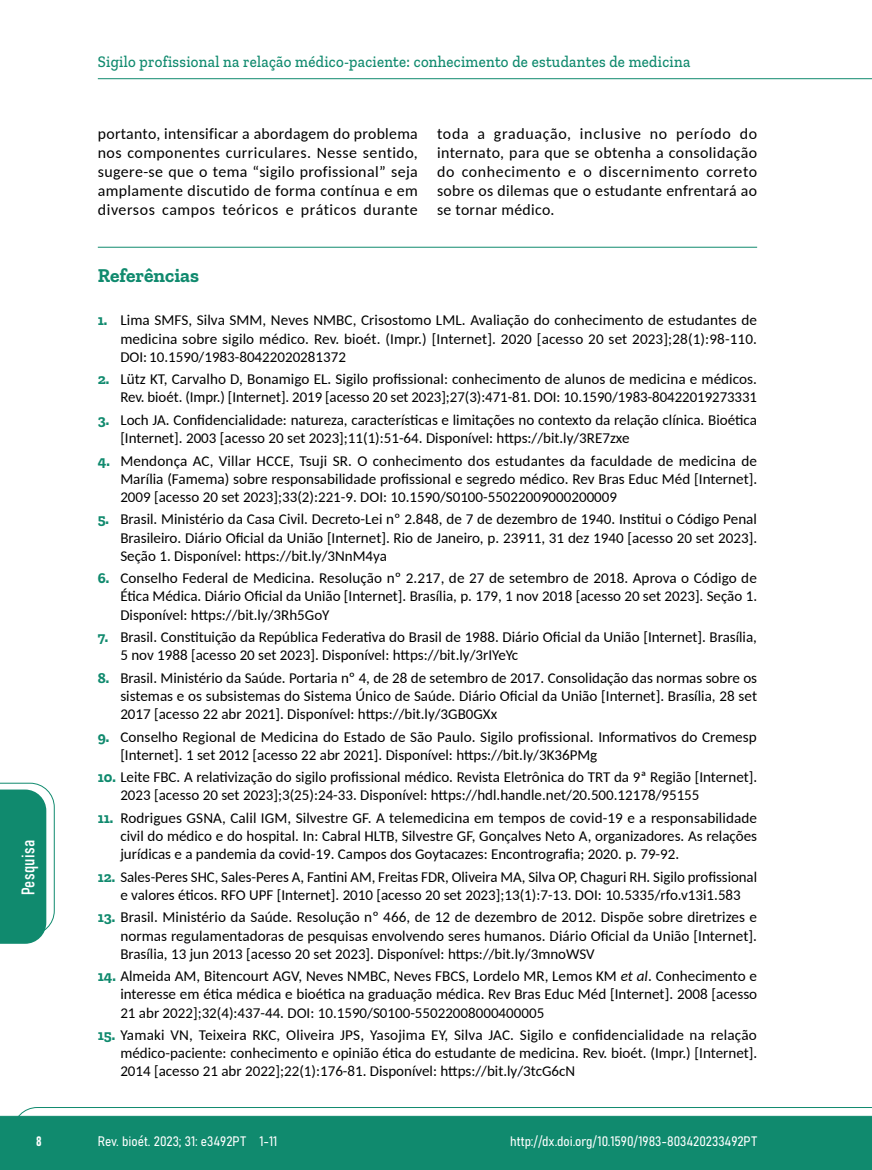
<style>
.page{position:relative;width:872px;height:1170px;background:#fff}
.page>*{position:absolute;margin:0;border:0;box-sizing:border-box;transform-origin:0 0}
.t1{font:700 19.5px "Zilla Slab";color:#108a6e}
.t2{font:18px "Bahnschrift";letter-spacing:.02em;color:#fff}
.t3{font:500 16.5px "Zilla Slab";letter-spacing:.02em;color:#108a6e;scale:.9 1}
.t4{font:15.75px/18.9px "Carlito";letter-spacing:.02em;color:#000;text-align:justify}
.t5{font:15px/18.1px "Carlito";color:#000;text-align:justify}
.t6{font:13.5px "Bahnschrift";color:#fff}
.s1{font-family:"Zilla Slab";font-weight:700;color:#108a6e}
.s2{font-style:italic}
</style>
<div class="page">
<svg style="left:12px;top:1107px;width:860px;height:62px;background:#2e9880"></svg>
<hr style="left:98px;top:78px;width:774px;height:1px;background:#108a6e">
<hr style="left:98px;top:247px;width:659px;height:1px;background:#108a6e">
<svg style="left:0;top:782px;width:55px;height:161px"></svg>
<p class="t3" style="left:98px;top:53px;width:660px">Sigilo profissional na relação médico-paciente: conhecimento de estudantes de medicina</p>
<p class="t2" style="left:15px;top:895px;width:57px;rotate:-90deg">Pesquisa</p>
<p class="t4" style="left:98px;top:124px;width:321px">portanto, intensificar a abordagem do problema nos componentes curriculares. Nesse sentido, sugere-se que o tema “sigilo profissional” seja amplamente discutido de forma contínua e em diversos campos teóricos e práticos durante</p>
<p class="t4" style="left:437px;top:124px;width:321px">toda a graduação, inclusive no período do internato, para que se obtenha a consolidação do conhecimento e o discernimento correto sobre os dilemas que o estudante enfrentará ao se tornar médico.</p>
<h1 class="t1" style="left:98px;top:264px;width:103px">Referências</h1>
<p class="t5" style="left:120px;top:310px;width:638px;text-indent:-22px"><span class="s1">1.</span> Lima SMFS, Silva SMM, Neves NMBC, Crisostomo LML. Avaliação do conhecimento de estudantes de medicina sobre sigilo médico. Rev. bioét. (Impr.) [Internet]. 2020 [acesso 20 set 2023];28(1):98-110.<br>DOI: 10.1590/1983-80422020281372</p>
<p class="t5" style="left:98px;top:369px;width:661px;text-align:right"><span class="s1">2.</span> Lütz KT, Carvalho D, Bonamigo EL. Sigilo profissional: conhecimento de alunos de medicina e médicos.<br>Rev. bioét. (Impr.) [Internet]. 2019 [acesso 20 set 2023];27(3):471-81. DOI: 10.1590/1983-80422019273331</p>
<p class="t5" style="left:120px;top:410px;width:638px;text-indent:-22px"><span class="s1">3.</span> Loch JA. Confidencialidade: natureza, características e limitações no contexto da relação clínica. Bioética [Internet]. 2003 [acesso 20 set 2023];11(1):51-64. Disponível: https://bit.ly/3RE7zxe</p>
<p class="t5" style="left:120px;top:450px;width:638px;text-indent:-22px"><span class="s1">4.</span> Mendonça AC, Villar HCCE, Tsuji SR. O conhecimento dos estudantes da faculdade de medicina de Marília (Famema) sobre responsabilidade profissional e segredo médico. Rev Bras Educ Méd [Internet].<br>2009 [acesso 20 set 2023];33(2):221-9. DOI: 10.1590/S0100-55022009000200009</p>
<p class="t5" style="left:120px;top:509px;width:638px;text-indent:-22px"><span class="s1">5.</span> Brasil. Ministério da Casa Civil. Decreto-Lei nº 2.848, de 7 de dezembro de 1940. Institui o Código Penal Brasileiro. Diário Oficial da União [Internet]. Rio de Janeiro, p. 23911, 31 dez 1940 [acesso 20 set 2023].<br>Seção 1. Disponível: https://bit.ly/3NnM4ya</p>
<p class="t5" style="left:120px;top:568px;width:638px;text-indent:-22px"><span class="s1">6.</span> Conselho Federal de Medicina. Resolução nº 2.217, de 27 de setembro de 2018. Aprova o Código de Ética Médica. Diário Oficial da União [Internet]. Brasília, p. 179, 1 nov 2018 [acesso 20 set 2023]. Seção 1.<br>Disponível: https://bit.ly/3Rh5GoY</p>
<p class="t5" style="left:120px;top:627px;width:638px;text-indent:-22px"><span class="s1">7.</span> Brasil. Constituição da República Federativa do Brasil de 1988. Diário Oficial da União [Internet]. Brasília,<br>5 nov 1988 [acesso 20 set 2023]. Disponível: https://bit.ly/3rIYeYc</p>
<p class="t5" style="left:120px;top:668px;width:638px;text-indent:-22px"><span class="s1">8.</span> Brasil. Ministério da Saúde. Portaria nº 4, de 28 de setembro de 2017. Consolidação das normas sobre os sistemas e os subsistemas do Sistema Único de Saúde. Diário Oficial da União [Internet]. Brasília, 28 set 2017 [acesso 22 abr 2021]. Disponível: https://bit.ly/3GB0GXx</p>
<p class="t5" style="left:120px;top:726px;width:638px;text-indent:-22px"><span class="s1">9.</span> Conselho Regional de Medicina do Estado de São Paulo. Sigilo profissional. Informativos do Cremesp [Internet]. 1 set 2012 [acesso 22 abr 2021]. Disponível: https://bit.ly/3K36PMg</p>
<p class="t5" style="left:120px;top:767px;width:638px;text-indent:-22px"><span class="s1">10.</span> Leite FBC. A relativização do sigilo profissional médico. Revista Eletrônica do TRT da 9ª Região [Internet].<br>2023 [acesso 20 set 2023];3(25):24-33. Disponível: https://hdl.handle.net/20.500.12178/95155</p>
<p class="t5" style="left:120px;top:808px;width:638px;text-indent:-22px"><span class="s1">11.</span> Rodrigues GSNA, Calil IGM, Silvestre GF. A telemedicina em tempos de covid-19 e a responsabilidade civil do médico e do hospital. In: Cabral HLTB, Silvestre GF, Gonçalves Neto A, organizadores. As relações jurídicas e a pandemia da covid-19. Campos dos Goytacazes: Encontrografia; 2020. p. 79-92.</p>
<p class="t5" style="left:98px;top:866px;width:660px;text-align:center"><span class="s1">12.</span> Sales-Peres SHC, Sales-Peres A, Fantini AM, Freitas FDR, Oliveira MA, Silva OP, Chaguri RH. Sigilo profissional e valores éticos. RFO UPF [Internet]. 2010 [acesso 20 set 2023];13(1):7-13. DOI: 10.5335/rfo.v13i1.583</p>
<p class="t5" style="left:120px;top:907px;width:638px;text-indent:-22px"><span class="s1">13.</span> Brasil. Ministério da Saúde. Resolução nº 466, de 12 de dezembro de 2012. Dispõe sobre diretrizes e normas regulamentadoras de pesquisas envolvendo seres humanos. Diário Oficial da União [Internet].<br>Brasília, 13 jun 2013 [acesso 20 set 2023]. Disponível: https://bit.ly/3mnoWSV</p>
<p class="t5" style="left:120px;top:966px;width:638px;text-indent:-22px"><span class="s1">14.</span> Almeida AM, Bitencourt AGV, Neves NMBC, Neves FBCS, Lordelo MR, Lemos KM <span class="s2">et al</span>. Conhecimento e interesse em ética médica e bioética na graduação médica. Rev Bras Educ Méd [Internet]. 2008 [acesso 21 abr 2022];32(4):437-44. DOI: 10.1590/S0100-55022008000400005</p>
<p class="t5" style="left:120px;top:1025px;width:638px;text-indent:-22px"><span class="s1">15.</span> Yamaki VN, Teixeira RKC, Oliveira JPS, Yasojima EY, Silva JAC. Sigilo e confidencialidade na relação médico-paciente: conhecimento e opinião ética do estudante de medicina. Rev. bioét. (Impr.) [Internet].<br>2014 [acesso 21 abr 2022];22(1):176-81. Disponível: https://bit.ly/3tcG6cN</p>
<p class="t6" style="left:36px;top:1130px;width:7px">8</p>
<p class="t6" style="left:98px;top:1131px;width:181px">Rev. bioét. 2023; 31: e3492PT 1-11</p>
<p class="t6" style="left:510px;top:1131px;width:248px">http://dx.doi.org/10.1590/1983-803420233492PT</p>
</div>
